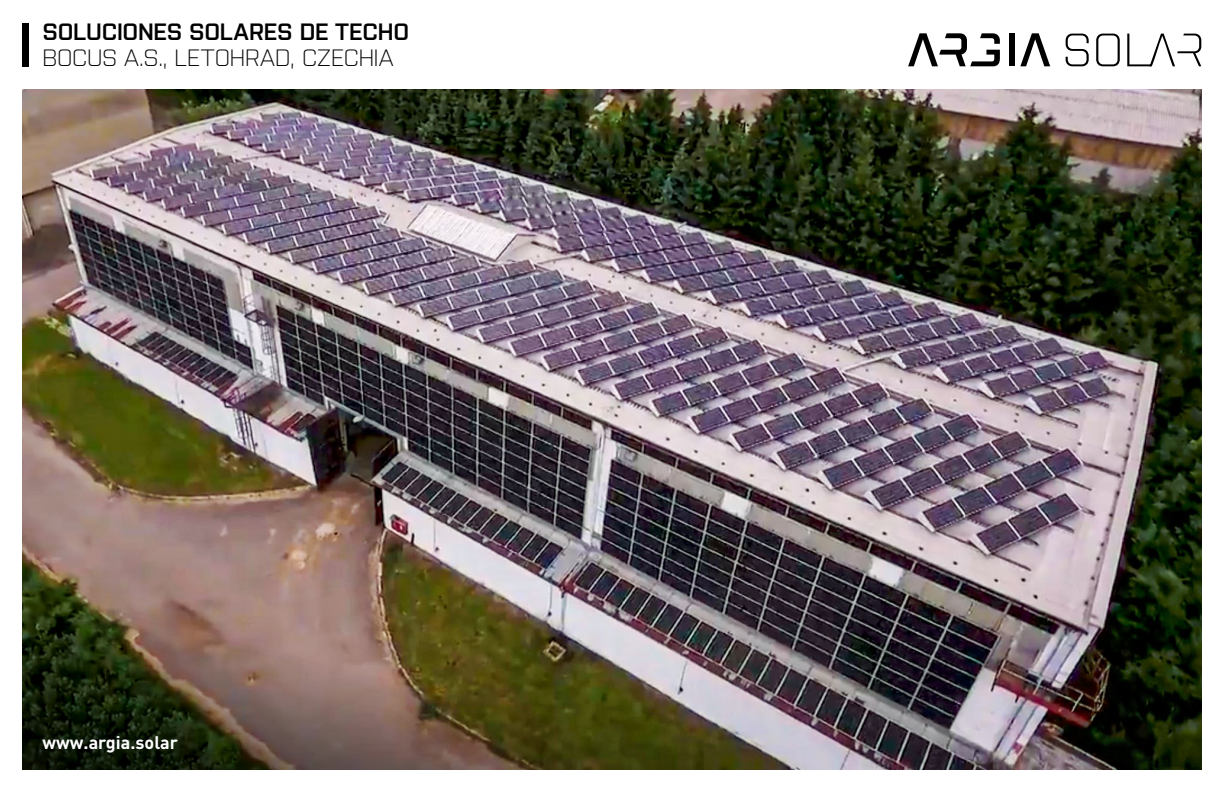
<style>
.page{position:relative;width:1224px;height:792px;background:#fff}
.page>*{position:absolute;margin:0;border:0;box-sizing:border-box;transform-origin:0 0}
.t1{font:300 23.6px "Purista";letter-spacing:-.01em;color:#000}
.t2{font:600 23.6px "Purista";letter-spacing:-.015em;color:#000}
.t3{font:700 18px "DIN Pro";color:#fff}
</style>
<div class="page">
<div style="left:23px;top:23px;width:6px;height:43px;background:#000"></div>
<svg style="left:1066px;top:34px;width:135px;height:32px"></svg>
<div style="left:1009px;top:33px;width:6px;height:33px;background:#000"></div>
<svg style="left:1020px;top:33px;width:30px;height:33px"></svg>
<svg style="left:908px;top:33px;width:92px;height:33px"></svg>
<img style="left:23px;top:89px;width:1178px;height:680px">
<img style="left:23px;top:562px;width:714px;height:207px">
<p class="t2" style="left:43px;top:15px;width:368px">SOLUCIONES SOLARES DE TECHO</p>
<p class="t1" style="left:43px;top:41px;width:352px">BOCUS A.S., LETOHRAD, CZECHIA</p>
<p class="t3" style="left:43px;top:731px;width:137px">www.argia.solar</p>
</div>
